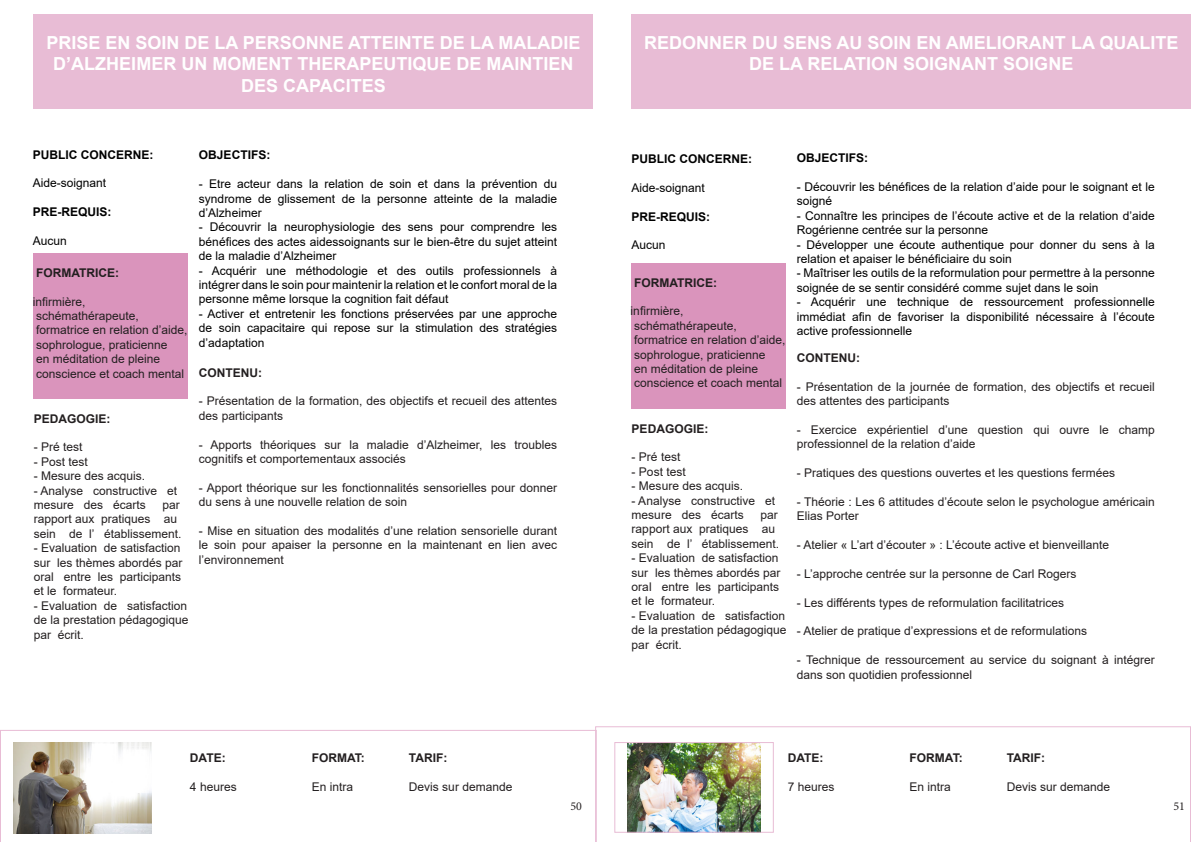
<style>
.page{position:relative;width:1191px;height:842px;background:#fff}
.page>*{position:absolute;margin:0;border:0;box-sizing:border-box;transform-origin:0 0}
.t1{font:700 18px/21.6px "Arial";color:#fff;text-align:center}
.t2{font:12px/14.4px "Arial";color:#231f20}
.t3{font:12px/14.4px "Arial";color:#000}
.t4{font:700 12px "Arial";color:#231f20}
.t5{font:700 12px "Arial";color:#000}
.t6{font:12px "Minion Pro";color:#231f20}
</style>
<div class="page">
<svg style="left:0;top:730px;width:595px;height:112px"></svg>
<div style="left:34px;top:14px;width:559px;height:95px;background:#e8bcd5"></div>
<div style="left:33px;top:254px;width:155px;height:145px;background:#da94bc"></div>
<img style="left:14px;top:742px;width:137px;height:91px">
<svg style="left:595px;top:726px;width:596px;height:116px"></svg>
<div style="left:631px;top:14px;width:560px;height:95px;background:#e8bcd5"></div>
<div style="left:630px;top:264px;width:155px;height:145px;background:#da94bc"></div>
<img style="left:628px;top:744px;width:132px;height:87px">
<div style="left:614px;top:742px;width:160px;height:91px;border:1px solid #e8bcd5"></div>
<p class="t1" style="left:46px;top:32px;width:535px">PRISE EN SOIN DE LA PERSONNE ATTEINTE DE LA MALADIE<br>D’ALZHEIMER UN MOMENT THERAPEUTIQUE DE MAINTIEN<br>DES CAPACITES</p>
<p class="t5" style="left:33px;top:146px;width:122px">PUBLIC CONCERNE:</p>
<p class="t3" style="left:33px;top:176px;width:75px">Aide-soignant</p>
<p class="t5" style="left:33px;top:204px;width:80px">PRE-REQUIS:</p>
<p class="t3" style="left:33px;top:234px;width:36px">Aucun</p>
<p class="t5" style="left:199px;top:147px;width:73px">OBJECTIFS:</p>
<p class="t3" style="left:199px;top:177px;width:360px">- Etre acteur dans la relation de soin et dans la prévention du</p>
<p class="t3" style="left:199px;top:191px;width:360px">syndrome de glissement de la personne atteinte de la maladie</p>
<p class="t3" style="left:199px;top:205px;width:64px">d’Alzheimer</p>
<p class="t3" style="left:199px;top:220px;width:360px">- Découvrir la neurophysiologie des sens pour comprendre les</p>
<p class="t3" style="left:199px;top:234px;width:360px">bénéfices des actes aidessoignants sur le bien-être du sujet atteint de la maladie d’Alzheimer</p>
<p class="t3" style="left:199px;top:263px;width:360px">- Acquérir une méthodologie et des outils professionnels à</p>
<p class="t3" style="left:199px;top:277px;width:359px">intégrer dans le soin pour maintenir la relation et le confort moral de la</p>
<p class="t3" style="left:199px;top:292px;width:251px">personne même lorsque la cognition fait défaut</p>
<p class="t3" style="left:199px;top:306px;width:360px">- Activer et entretenir les fonctions préservées par une approche de soin capacitaire qui repose sur la stimulation des stratégies</p>
<p class="t3" style="left:199px;top:335px;width:67px">d’adaptation</p>
<p class="t4" style="left:36px;top:264px;width:85px">FORMATRICE:</p>
<p class="t2" style="left:33px;top:294px;width:54px">infirmière,</p>
<p class="t2" style="left:36px;top:308px;width:104px">schémathérapeute,</p>
<p class="t2" style="left:36px;top:323px;width:153px">formatrice en relation d’aide,</p>
<p class="t2" style="left:36px;top:337px;width:133px">sophrologue, praticienne</p>
<p class="t2" style="left:36px;top:352px;width:126px">en méditation de pleine</p>
<p class="t2" style="left:36px;top:366px;width:150px">conscience et coach mental</p>
<p class="t4" style="left:199px;top:364px;width:65px">CONTENU:</p>
<p class="t2" style="left:199px;top:394px;width:359px">- Présentation de la formation, des objectifs et recueil des attentes des participants</p>
<p class="t2" style="left:199px;top:437px;width:359px">- Apports théoriques sur la maladie d’Alzheimer, les troubles</p>
<p class="t2" style="left:199px;top:451px;width:208px">cognitifs et comportementaux associés</p>
<p class="t2" style="left:199px;top:480px;width:359px">- Apport théorique sur les fonctionnalités sensorielles pour donner du sens à une nouvelle relation de soin</p>
<p class="t2" style="left:199px;top:523px;width:360px">- Mise en situation des modalités d’une relation sensorielle durant le soin pour apaiser la personne en la maintenant en lien avec</p>
<p class="t2" style="left:199px;top:552px;width:86px">l’environnement</p>
<p class="t4" style="left:34px;top:410px;width:78px">PEDAGOGIE:</p>
<p class="t2" style="left:34px;top:440px;width:50px">- Pré test</p>
<p class="t2" style="left:34px;top:454px;width:56px">- Post test</p>
<p class="t2" style="left:34px;top:469px;width:113px">- Mesure des acquis.</p>
<p class="t2" style="left:34px;top:483px;width:145px">- Analyse constructive et</p>
<p class="t2" style="left:34px;top:498px;width:114px">mesure des écarts</p>
<p class="t2" style="left:163px;top:498px;width:19px">par</p>
<p class="t2" style="left:34px;top:512px;width:145px">rapport aux pratiques au</p>
<p class="t2" style="left:34px;top:526px;width:149px">sein de l’ établissement.</p>
<p class="t2" style="left:34px;top:541px;width:148px">- Evaluation de satisfaction</p>
<p class="t2" style="left:34px;top:555px;width:150px">sur les thèmes abordés par</p>
<p class="t2" style="left:34px;top:570px;width:149px">oral entre les participants</p>
<p class="t2" style="left:34px;top:584px;width:85px">et le formateur.</p>
<p class="t2" style="left:34px;top:598px;width:155px">- Evaluation de satisfaction</p>
<p class="t2" style="left:34px;top:613px;width:156px">de la prestation pédagogique par écrit.</p>
<p class="t4" style="left:190px;top:750px;width:37px">DATE:</p>
<p class="t2" style="left:190px;top:780px;width:48px">4 heures</p>
<p class="t4" style="left:312px;top:750px;width:55px">FORMAT:</p>
<p class="t2" style="left:312px;top:780px;width:43px">En intra</p>
<p class="t4" style="left:409px;top:750px;width:40px">TARIF:</p>
<p class="t2" style="left:409px;top:780px;width:105px">Devis sur demande</p>
<p class="t1" style="left:644px;top:32px;width:536px">REDONNER DU SENS AU SOIN EN AMELIORANT LA QUALITE<br>DE LA RELATION SOIGNANT SOIGNE</p>
<p class="t5" style="left:631px;top:150px;width:122px">PUBLIC CONCERNE:</p>
<p class="t3" style="left:631px;top:180px;width:75px">Aide-soignant</p>
<p class="t5" style="left:631px;top:208px;width:80px">PRE-REQUIS:</p>
<p class="t3" style="left:631px;top:238px;width:36px">Aucun</p>
<p class="t4" style="left:634px;top:274px;width:85px">FORMATRICE:</p>
<p class="t2" style="left:630px;top:304px;width:54px">infirmière,</p>
<p class="t2" style="left:634px;top:318px;width:104px">schémathérapeute,</p>
<p class="t2" style="left:634px;top:333px;width:153px">formatrice en relation d’aide,</p>
<p class="t2" style="left:634px;top:347px;width:133px">sophrologue, praticienne</p>
<p class="t2" style="left:634px;top:362px;width:126px">en méditation de pleine</p>
<p class="t2" style="left:634px;top:376px;width:150px">conscience et coach mental</p>
<p class="t4" style="left:631px;top:420px;width:78px">PEDAGOGIE:</p>
<p class="t2" style="left:631px;top:450px;width:50px">- Pré test</p>
<p class="t2" style="left:631px;top:464px;width:56px">- Post test</p>
<p class="t2" style="left:631px;top:479px;width:113px">- Mesure des acquis.</p>
<p class="t2" style="left:631px;top:493px;width:145px">- Analyse constructive et</p>
<p class="t2" style="left:631px;top:507px;width:114px">mesure des écarts</p>
<p class="t2" style="left:760px;top:507px;width:19px">par</p>
<p class="t2" style="left:631px;top:522px;width:145px">rapport aux pratiques au</p>
<p class="t2" style="left:631px;top:536px;width:149px">sein de l’ établissement.</p>
<p class="t2" style="left:631px;top:551px;width:148px">- Evaluation de satisfaction</p>
<p class="t2" style="left:631px;top:565px;width:150px">sur les thèmes abordés par</p>
<p class="t2" style="left:631px;top:579px;width:149px">oral entre les participants</p>
<p class="t2" style="left:631px;top:594px;width:85px">et le formateur.</p>
<p class="t2" style="left:631px;top:608px;width:155px">- Evaluation de satisfaction</p>
<p class="t2" style="left:631px;top:623px;width:156px">de la prestation pédagogique par écrit.</p>
<p class="t5" style="left:797px;top:150px;width:73px">OBJECTIFS:</p>
<p class="t3" style="left:797px;top:180px;width:359px">- Découvrir les bénéfices de la relation d’aide pour le soignant et le soigné</p>
<p class="t3" style="left:797px;top:208px;width:359px">- Connaître les principes de l’écoute active et de la relation d’aide<br>Rogérienne centrée sur la personne</p>
<p class="t3" style="left:797px;top:237px;width:360px">- Développer une écoute authentique pour donner du sens à la</p>
<p class="t3" style="left:797px;top:252px;width:216px">relation et apaiser le bénéficiaire du soin</p>
<p class="t3" style="left:797px;top:266px;width:359px">- Maîtriser les outils de la reformulation pour permettre à la personne soignée de se sentir considéré comme sujet dans le soin</p>
<p class="t3" style="left:797px;top:295px;width:359px">- Acquérir une technique de ressourcement professionnelle</p>
<p class="t3" style="left:797px;top:309px;width:360px">immédiat afin de favoriser la disponibilité nécessaire à l’écoute</p>
<p class="t3" style="left:797px;top:324px;width:117px">active professionnelle</p>
<p class="t4" style="left:797px;top:349px;width:65px">CONTENU:</p>
<p class="t2" style="left:797px;top:379px;width:359px">- Présentation de la journée de formation, des objectifs et recueil des attentes des participants</p>
<p class="t2" style="left:797px;top:422px;width:359px">- Exercice expérientiel d’une question qui ouvre le champ</p>
<p class="t2" style="left:797px;top:437px;width:180px">professionnel de la relation d’aide</p>
<p class="t2" style="left:797px;top:465px;width:320px">- Pratiques des questions ouvertes et les questions fermées</p>
<p class="t2" style="left:797px;top:494px;width:359px">- Théorie : Les 6 attitudes d’écoute selon le psychologue américain<br>Elias Porter</p>
<p class="t2" style="left:797px;top:537px;width:314px">- Atelier « L’art d’écouter » : L’écoute active et bienveillante</p>
<p class="t2" style="left:797px;top:566px;width:281px">- L’approche centrée sur la personne de Carl Rogers</p>
<p class="t2" style="left:797px;top:595px;width:269px">- Les différents types de reformulation facilitatrices</p>
<p class="t2" style="left:797px;top:624px;width:292px">- Atelier de pratique d’expressions et de reformulations</p>
<p class="t2" style="left:797px;top:653px;width:359px">- Technique de ressourcement au service du soignant à intégrer dans son quotidien professionnel</p>
<p class="t4" style="left:788px;top:750px;width:37px">DATE:</p>
<p class="t2" style="left:788px;top:780px;width:48px">7 heures</p>
<p class="t4" style="left:909px;top:750px;width:55px">FORMAT:</p>
<p class="t2" style="left:909px;top:780px;width:43px">En intra</p>
<p class="t4" style="left:1006px;top:750px;width:40px">TARIF:</p>
<p class="t2" style="left:1006px;top:780px;width:105px">Devis sur demande</p>
<p class="t6" style="left:570px;top:798px;width:13px">50</p>
<p class="t6" style="left:1173px;top:798px;width:13px">51</p>
</div>
